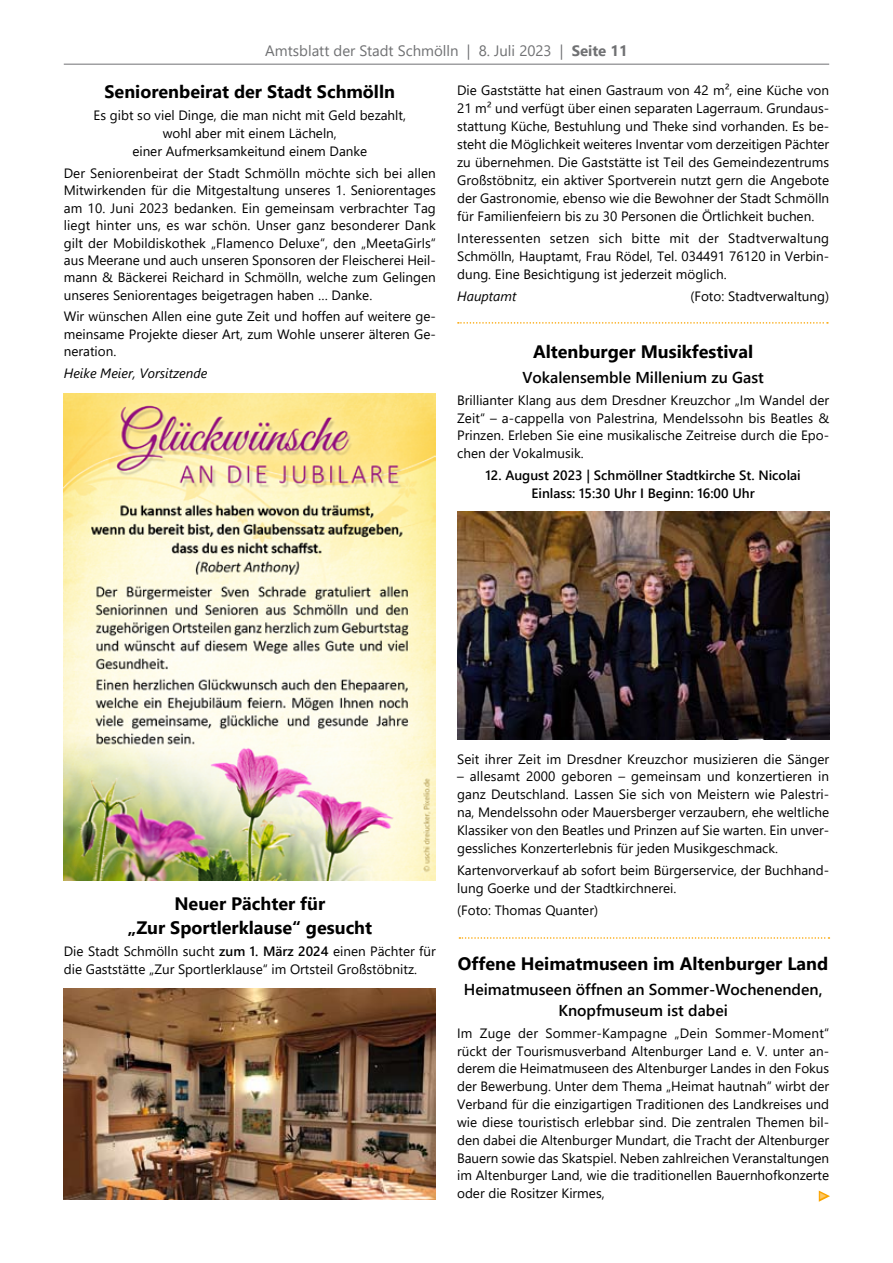
<style>
.page{position:relative;width:893px;height:1263px;background:#fff}
.page>*{position:absolute;margin:0;border:0;box-sizing:border-box;transform-origin:0 0}
.t1{font:700 18px/23.7px "Segoe UI";color:#000;text-align:center}
.t2{font:600 15.75px/20.9px "Segoe UI";color:#000;text-align:center}
.t3{font:15px "Segoe UI";color:#707173}
.t4{font:13.5px/17.9px "Segoe UI";color:#000;text-align:justify}
.t5{font:600 13.5px/17.9px "Segoe UI";color:#000;text-align:center}
.t6{font:italic 13.5px "Segoe UI";color:#000}
.t7{font:9px "Arial Narrow";color:#fcc867}
.s1{font-weight:700}
.s2{font-weight:600}
</style>
<div class="page">
<hr style="left:64px;top:64px;width:765px;height:1px;background:#707173">
<img style="left:64px;top:988px;width:372px;height:211px">
<img style="left:457px;top:512px;width:372px;height:228px">
<svg style="left:458px;top:322px;width:370px;height:2px"></svg>
<svg style="left:459px;top:937px;width:370px;height:2px"></svg>
<svg style="left:818px;top:1190px;width:12px;height:12px"></svg>
<img style="left:64px;top:393px;width:372px;height:487px">
<p class="t3" style="left:265px;top:36px;width:364px">Amtsblatt der Stadt Schmölln | 8. Juli 2023 | <span class="s1">Seite 11</span></p>
<h1 class="t1" style="left:105px;top:78px;width:292px">Seniorenbeirat der Stadt Schmölln</h1>
<p class="t4" style="left:94px;top:105px;width:314px;text-align:center">Es gibt so viel Dinge, die man nicht mit Geld bezahlt, wohl aber mit einem Lächeln,<br>einer Aufmerksamkeitund einem Danke</p>
<p class="t4" style="left:64px;top:163px;width:374px;line-height:17.4px">Der Seniorenbeirat der Stadt Schmölln möchte sich bei allen Mitwirkenden für die Mitgestaltung unseres 1. Seniorentages am 10. Juni 2023 bedanken. Ein gemeinsam verbrachter Tag liegt hinter uns, es war schön. Unser ganz besonderer Dank gilt der Mobildiskothek „Flamenco Deluxe“, den „MeetaGirls“ aus Meerane und auch unseren Sponsoren der Fleischerei Heil&shy;mann &amp; Bäckerei Reichard in Schmölln, welche zum Gelingen unseres Seniorentages beigetragen haben … Danke.</p>
<p class="t4" style="left:64px;top:307px;width:374px;line-height:17.4px">Wir wünschen Allen eine gute Zeit und hoffen auf weitere ge&shy;meinsame Projekte dieser Art, zum Wohle unserer älteren Ge&shy;neration.</p>
<p class="t6" style="left:64px;top:360px;width:145px">Heike Meier, Vorsitzende</p>
<p class="t4" style="left:457px;top:80px;width:374px">Die Gaststätte hat einen Gastraum von 42 m², eine Küche von 21 m² und verfügt über einen separaten Lagerraum. Grundaus&shy;stattung Küche, Bestuhlung und Theke sind vorhanden. Es be&shy;steht die Möglichkeit weiteres Inventar vom derzeitigen Pächter zu übernehmen. Die Gaststätte ist Teil des Gemeindezentrums Großstöbnitz, ein aktiver Sportverein nutzt gern die Angebote der Gastronomie, ebenso wie die Bewohner der Stadt Schmölln für Familienfeiern bis zu 30 Personen die Örtlichkeit buchen.</p>
<p class="t4" style="left:457px;top:228px;width:374px">Interessenten setzen sich bitte mit der Stadtverwaltung Schmölln, Hauptamt, Frau Rödel, Tel. 034491 76120 in Verbin&shy;dung. Eine Besichtigung ist jederzeit möglich.</p>
<p class="t6" style="left:457px;top:284px;width:61px">Hauptamt</p>
<p class="t4" style="left:690px;top:286px;width:140px">(Foto: Stadtverwaltung)</p>
<h1 class="t1" style="left:533px;top:338px;width:222px">Altenburger Musikfestival</h1>
<p class="t2" style="left:522px;top:365px;width:243px">Vokalensemble Millenium zu Gast</p>
<p class="t4" style="left:457px;top:390px;width:374px">Brillianter Klang aus dem Dresdner Kreuzchor „Im Wandel der Zeit“ – a-cappella von Palestrina, Mendelssohn bis Beatles &amp; Prinzen. Erleben Sie eine musikalische Zeitreise durch die Epo&shy;chen der Vokalmusik.</p>
<p class="t5" style="left:485px;top:465px;width:317px">12. August 2023 | Schmöllner Stadtkirche St. Nicolai<br>Einlass: 15:30 Uhr I Beginn: 16:00 Uhr</p>
<h1 class="t1" style="left:127px;top:891px;width:246px">Neuer Pächter für<br>„Zur Sportlerklause“ gesucht</h1>
<p class="t4" style="left:64px;top:941px;width:374px">Die Stadt Schmölln sucht <span class="s2">zum 1. März 2024</span> einen Pächter für die Gaststätte „Zur Sportlerklause“ im Ortsteil Großstöbnitz.</p>
<p class="t4" style="left:457px;top:749px;width:374px">Seit ihrer Zeit im Dresdner Kreuzchor musizieren die Sänger</p>
<p class="t4" style="left:457px;top:766px;width:374px">– allesamt 2000 geboren – gemeinsam und konzertieren in ganz Deutschland. Lassen Sie sich von Meistern wie Palestri&shy;na, Mendelssohn oder Mauersberger verzaubern, ehe weltliche Klassiker von den Beatles und Prinzen auf Sie warten. Ein unver&shy;gessliches Konzerterlebnis für jeden Musikgeschmack.</p>
<p class="t4" style="left:457px;top:860px;width:374px">Kartenvorverkauf ab sofort beim Bürgerservice, der Buchhand&shy;lung Goerke und der Stadtkirchnerei.</p>
<p class="t4" style="left:457px;top:900px;width:142px">(Foto: Thomas Quanter)</p>
<h1 class="t1" style="left:458px;top:950px;width:372px">Offene Heimatmuseen im Altenburger Land</h1>
<p class="t2" style="left:464px;top:978px;width:360px">Heimatmuseen öffnen an Sommer-Wochenenden,<br>Knopfmuseum ist dabei</p>
<p class="t4" style="left:457px;top:1023px;width:374px">Im Zuge der Sommer-Kampagne „Dein Sommer-Moment“ rückt der Tourismusverband Altenburger Land e. V. unter an&shy;derem die Heimatmuseen des Altenburger Landes in den Fokus der Bewerbung. Unter dem Thema „Heimat hautnah“ wirbt der Verband für die einzigartigen Traditionen des Landkreises und wie diese touristisch erlebbar sind. Die zentralen Themen bil&shy;den dabei die Altenburger Mundart, die Tracht der Altenburger Bauern sowie das Skatspiel. Neben zahlreichen Veranstaltungen im Altenburger Land, wie die traditionellen Bauernhofkonzerte oder die Rositzer Kirmes,</p>
<p class="t7" style="left:820px;top:1189px;width:10px">►</p>
</div>
